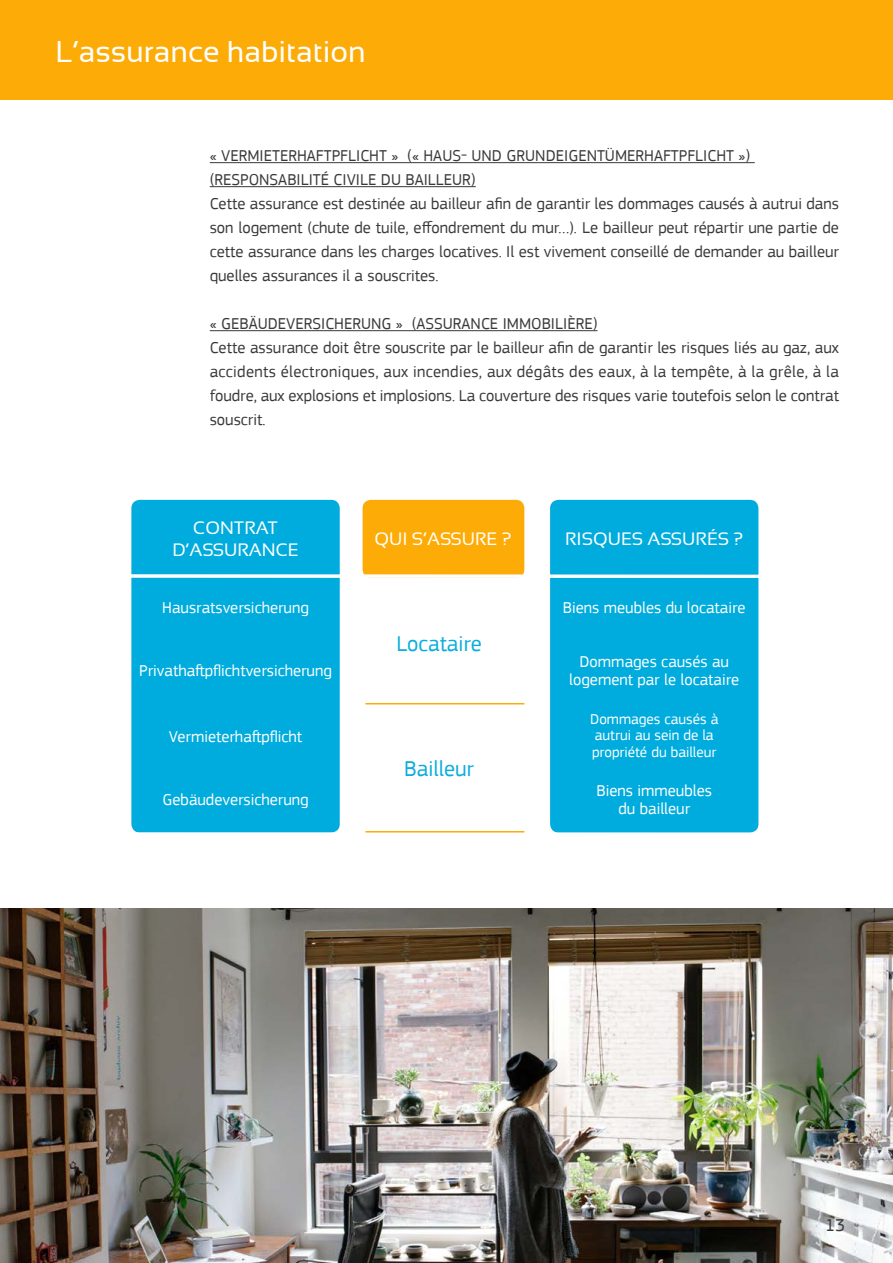
<style>
.page{position:relative;width:893px;height:1263px;background:#fff}
.page>*{position:absolute;margin:0;border:0;box-sizing:border-box;transform-origin:0 0}
.t1{font:30px "Sansation";color:#fff}
.t2{font:22.5px "PF Square Sans Pro";color:#0aadde}
.t3{font:18px/21.6px "Sansation";color:#fff;text-align:center}
.t4{font:18px "PF Square Sans Pro";color:#393939}
.t5{font:16.5px/24px "PF Square Sans Pro";color:#393939}
.t6{font:16.5px/18px "PF Square Sans Pro";color:#fff;text-align:center}
.t7{font:15px/16.5px "PF Square Sans Pro";color:#fff}
</style>
<div class="page">
<img style="left:0;top:909px;width:893px;height:354px">
<div style="left:0;top:0;width:893px;height:100px;background:#fdab06"></div>
<hr style="left:210px;top:162px;width:545px;height:1px;background:#393939">
<hr style="left:210px;top:186px;width:266px;height:1px;background:#393939">
<hr style="left:210px;top:330px;width:387px;height:1px;background:#393939">
<div style="left:363px;top:500px;width:161px;height:78px;background:#fdab06;border-radius:9px"></div>
<div style="left:131px;top:500px;width:209px;height:332px;background:#00acdd;border-radius:9px"></div>
<div style="left:550px;top:500px;width:208px;height:332px;background:#00acdd;border-radius:9px"></div>
<svg style="left:131px;top:574px;width:628px;height:4px;fill:#fff"></svg>
<hr style="left:365px;top:703px;width:159px;height:1px;background:#fdab06">
<hr style="left:365px;top:831px;width:159px;height:1px;background:#fdab06">
<h1 class="t1" style="left:56px;top:35px;width:311px">L’assurance habitation</h1>
<p class="t5" style="left:210px;top:144px;width:631px">« VERMIETERHAFTPFLICHT » (« HAUS- UND GRUNDEIGENTÜMERHAFTPFLICHT ») (RESPONSABILITÉ CIVILE DU BAILLEUR)<br>Cette assurance est destinée au bailleur afin de garantir les dommages causés à autrui dans son logement (chute de tuile, effondrement du mur…). Le bailleur peut répartir une partie de cette assurance dans les charges locatives. Il est vivement conseillé de demander au bailleur quelles assurances il a souscrites.</p>
<p class="t5" style="left:210px;top:312px;width:631px">« GEBÄUDEVERSICHERUNG » (ASSURANCE IMMOBILIÈRE)<br>Cette assurance doit être souscrite par le bailleur afin de garantir les risques liés au gaz, aux accidents électroniques, aux incendies, aux dégâts des eaux, à la tempête, à la grêle, à la foudre, aux explosions et implosions. La couverture des risques varie toutefois selon le contrat souscrit.</p>
<p class="t3" style="left:172px;top:517px;width:128px">CONTRAT<br>D’ASSURANCE</p>
<p class="t3" style="left:374px;top:528px;width:139px">QUI S’ASSURE ?</p>
<p class="t3" style="left:565px;top:528px;width:180px">RISQUES ASSURÉS ?</p>
<p class="t6" style="left:162px;top:599px;width:148px">Hausratsversicherung</p>
<p class="t6" style="left:139px;top:662px;width:194px">Privathaftpflichtversicherung</p>
<p class="t6" style="left:169px;top:727px;width:135px">Vermieterhaftpflicht</p>
<p class="t6" style="left:163px;top:791px;width:147px">Gebäudeversicherung</p>
<h2 class="t2" style="left:396px;top:630px;width:87px">Locataire</h2>
<h2 class="t2" style="left:404px;top:755px;width:71px">Bailleur</h2>
<p class="t6" style="left:563px;top:599px;width:184px">Biens meubles du locataire</p>
<p class="t6" style="left:569px;top:652px;width:171px">Dommages causés au logement par le locataire</p>
<p class="t7" style="left:590px;top:711px;width:130px">Dommages causés à autrui au sein de la propriété du bailleur</p>
<p class="t6" style="left:597px;top:782px;width:117px">Biens immeubles du bailleur</p>
<p class="t4" style="left:825px;top:1215px;width:22px">13</p>
</div>
